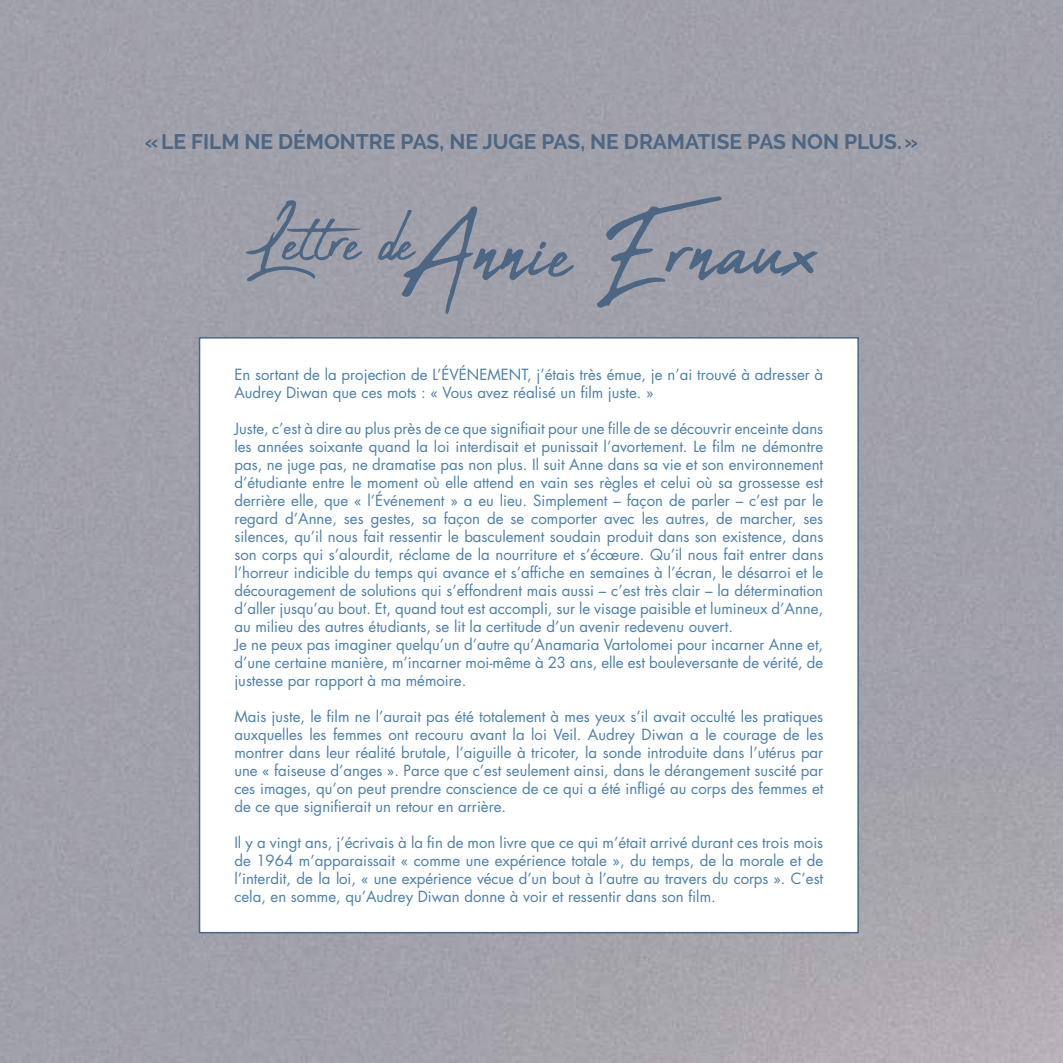
<style>
.page{position:relative;width:1063px;height:1063px;background:#fff}
.page>*{position:absolute;margin:0;border:0;box-sizing:border-box;transform-origin:0 0}
.t1{font:127.2px "Abuget";color:#4c6683}
.t2{font:700 21px "Raleway";color:#4c6683}
.t3{font:15px/18px "Futura Std";color:#4d7faa}
</style>
<div class="page">
<div style="left:199px;top:337px;width:660px;height:596px;background:#fff;border:2px solid #4c6683"></div>
<h2 class="t2" style="left:145px;top:130px;width:775px">«LE FILM NE DÉMONTRE PAS, NE JUGE PAS, NE DRAMATISE PAS NON PLUS.»</h2>
<h1 class="t1" style="left:245px;top:179px;width:575px"><sup>Lettre</sup> <sup>de</sup>Annie Ernaux</h1>
<p class="t3" style="left:234px;top:366px;width:590px">En sortant de la projection de L’ÉVÉNEMENT, j’étais très émue, je n’ai trouvé à adresser à<br>Audrey Diwan que ces mots : « Vous avez réalisé un film juste. »</p>
<p class="t3" style="left:234px;top:420px;width:590px">Juste, c’est à dire au plus près de ce que signifiait pour une fille de se découvrir enceinte dans les années soixante quand la loi interdisait et punissait l’avortement. Le film ne démontre pas, ne juge pas, ne dramatise pas non plus. Il suit Anne dans sa vie et son environnement d’étudiante entre le moment où elle attend en vain ses règles et celui où sa grossesse est derrière elle, que « l’Événement » a eu lieu. Simplement – façon de parler – c’est par le regard d’Anne, ses gestes, sa façon de se comporter avec les autres, de marcher, ses silences, qu’il nous fait ressentir le basculement soudain produit dans son existence, dans son corps qui s’alourdit, réclame de la nourriture et s’écœure. Qu’il nous fait entrer dans l’horreur indicible du temps qui avance et s’affiche en semaines à l’écran, le désarroi et le découragement de solutions qui s’effondrent mais aussi – c’est très clair – la détermination d’aller jusqu’au bout. Et, quand tout est accompli, sur le visage paisible et lumineux d’Anne, au milieu des autres étudiants, se lit la certitude d’un avenir redevenu ouvert.<br>Je ne peux pas imaginer quelqu’un d’autre qu’Anamaria Vartolomei pour incarner Anne et, d’une certaine manière, m’incarner moi-même à 23 ans, elle est bouleversante de vérité, de justesse par rapport à ma mémoire.</p>
<p class="t3" style="left:234px;top:708px;width:590px;text-align:justify">Mais juste, le film ne l’aurait pas été totalement à mes yeux s’il avait occulté les pratiques auxquelles les femmes ont recouru avant la loi Veil. Audrey Diwan a le courage de les montrer dans leur réalité brutale, l’aiguille à tricoter, la sonde introduite dans l’utérus par une « faiseuse d’anges ». Parce que c’est seulement ainsi, dans le dérangement suscité par ces images, qu’on peut prendre conscience de ce qui a été infligé au corps des femmes et de ce que signifierait un retour en arrière.</p>
<p class="t3" style="left:234px;top:834px;width:590px;text-align:justify">Il y a vingt ans, j’écrivais à la fin de mon livre que ce qui m’était arrivé durant ces trois mois de 1964 m’apparaissait « comme une expérience totale », du temps, de la morale et de l’interdit, de la loi, « une expérience vécue d’un bout à l’autre au travers du corps ». C’est cela, en somme, qu’Audrey Diwan donne à voir et ressentir dans son film.</p>
</div>
